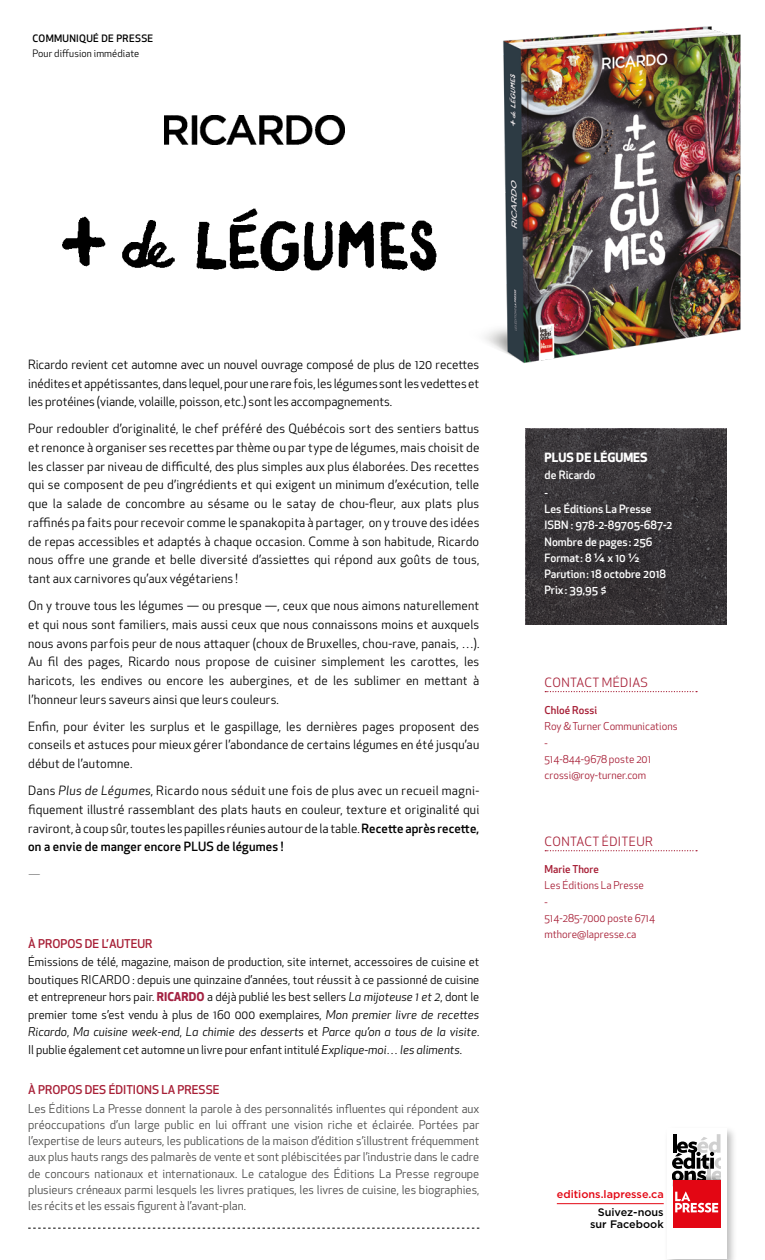
<style>
.page{position:relative;width:765px;height:1260px;background:#fff}
.page>*{position:absolute;margin:0;border:0;box-sizing:border-box;transform-origin:0 0}
.t1{font:12.5px/18.8px "Apex New";letter-spacing:.015em;color:#000;text-align:justify}
.t2{font:12.5px "Apex New";letter-spacing:.03em;color:#a71f36}
.t3{font:700 12.5px "Apex New";color:#fff}
.t4{font:300 12.5px "Apex New";color:#000}
.t5{font:11.88px/16.2px "Apex New";color:#4a4a49;text-align:justify}
.t6{font:11.88px/17.5px "Apex New";color:#000;text-align:justify}
.t7{font:500 11.88px "Apex New";color:#a71f36}
.t8{font:500 11.25px/16.2px "Apex New";color:#fff}
.t9{font:500 10.88px/12.2px "Gotham";color:#000;text-align:right}
.t10{font:500 10.88px "Gotham";color:#e30613}
.t11{font:10.62px/16.2px "Apex New";color:#a71f36}
.t12{font:500 10.62px "Apex New";color:#a71f36}
.t13{font:10px "Apex New";letter-spacing:.01em;color:#000}
.t14{font:500 10px "Apex New";letter-spacing:.03em;color:#000}
.s1{font-style:italic}
.s2{font-weight:500}
.s3{font-weight:700;color:#a32242}
</style>
<div class="page">
<div style="left:664px;top:1125px;width:73px;height:135px;background:#000;opacity:.26"></div>
<div style="left:667px;top:1128px;width:59px;height:131px;background:#fff"></div>
<div style="left:673px;top:1181px;width:47px;height:47px;background:#e30613"></div>
<svg style="left:675px;top:1192px;width:43px;height:21px"></svg>
<svg style="left:673px;top:1134px;width:47px;height:47px"></svg>
<svg style="left:526px;top:478px;width:200px;height:146px;fill:#373336"></svg>
<svg style="left:545px;top:691px;width:152px;height:1px"></svg>
<hr style="left:557px;top:1203px;width:107px;height:1px;background:#e30613">
<svg style="left:28px;top:1228px;width:451px;height:1px"></svg>
<svg style="left:545px;top:850px;width:152px;height:1px"></svg>
<img style="left:164px;top:116px;width:181px;height:29px">
<img style="left:485px;top:26px;width:256px;height:452px">
<img style="left:62px;top:208px;width:375px;height:63px">
<p class="t14" style="left:32px;top:32px;width:122px">COMMUNIQUÉ DE PRESSE</p>
<p class="t13" style="left:32px;top:47px;width:109px">Pour diffusion immédiate</p>
<p class="t1" style="left:28px;top:355px;width:453px">Ricardo revient cet automne avec un nouvel ouvrage composé de plus de 120 recettes inédites et appétissantes, dans lequel, pour une rare fois, les légumes sont les vedettes et les protéines (viande, volaille, poisson, etc.) sont les accompagnements.</p>
<p class="t1" style="left:28px;top:419px;width:453px">Pour redoubler d’originalité, le chef préféré des Québécois sort des sentiers battus et renonce à organiser ses recettes par thème ou par type de légumes, mais choisit de les classer par niveau de difficulté, des plus simples aux plus élaborées. Des recettes qui se composent de peu d’ingrédients et qui exigent un minimum d’exécution, telle que la salade de concombre au sésame ou le satay de chou-fleur, aux plats plus raffinés pa faits pour recevoir comme le spanakopita à partager, on y trouve des idées de repas accessibles et adaptés à chaque occasion. Comme à son habitude, Ricardo nous offre une grande et belle diversité d’assiettes qui répond aux goûts de tous, tant aux carnivores qu’aux végétariens !</p>
<p class="t1" style="left:28px;top:596px;width:453px">On y trouve tous les légumes — ou presque —, ceux que nous aimons naturellement et qui nous sont familiers, mais aussi ceux que nous connaissons moins et auxquels nous avons parfois peur de nous attaquer (choux de Bruxelles, chou-rave, panais, …).<br>Au fil des pages, Ricardo nous propose de cuisiner simplement les carottes, les haricots, les endives ou encore les aubergines, et de les sublimer en mettant à l’honneur leurs saveurs ainsi que leurs couleurs.</p>
<p class="t1" style="left:28px;top:717px;width:453px">Enfin, pour éviter les surplus et le gaspillage, les dernières pages proposent des conseils et astuces pour mieux gérer l’abondance de certains légumes en été jusqu’au début de l’automne.</p>
<p class="t1" style="left:28px;top:781px;width:453px">Dans <span class="s1">Plus de Légumes</span>, Ricardo nous séduit une fois de plus avec un recueil magni&shy;fiquement illustré rassemblant des plats hauts en couleur, texture et originalité qui raviront, à coup sûr, toutes les papilles réunies autour de la table. <span class="s2">Recette après recette, on a envie de manger encore PLUS de légumes !</span></p>
<p class="t4" style="left:28px;top:867px;width:14px">—</p>
<p class="t7" style="left:28px;top:935px;width:126px">À PROPOS DE L’ AUTEUR</p>
<p class="t6" style="left:28px;top:953px;width:453px">Émissions de télé, magazine, maison de production, site internet, accessoires de cuisine et boutiques RICARDO : depuis une quinzaine d’années, tout réussit à ce passionné de cuisine et entrepreneur hors pair. <span class="s3">RICARDO</span> a déjà publié les best sellers <span class="s1">La mijoteuse 1 et 2</span>, dont le premier tome s’est vendu à plus de 160 000 exemplaires, <span class="s1">Mon premier livre de recettes Ricardo</span>, <span class="s1">Ma cuisine week-end</span>, <span class="s1">La chimie des desserts</span> et <span class="s1">Parce qu’on a tous de la visite</span>.<br>Il publie également cet automne un livre pour enfant intitulé <span class="s1">Explique-moi… les aliments</span>.</p>
<p class="t7" style="left:28px;top:1082px;width:193px">À PROPOS DES ÉDITIONS LA PRESSE</p>
<p class="t5" style="left:28px;top:1100px;width:453px">Les Éditions La Presse donnent la parole à des personnalités influentes qui répondent aux préoccupations d’un large public en lui offrant une vision riche et éclairée. Portées par l’expertise de leurs auteurs, les publications de la maison d’édition s’illustrent fréquemment aux plus hauts rangs des palmarès de vente et sont plébiscitées par l’industrie dans le cadre de concours nationaux et internationaux. Le catalogue des Éditions La Presse regroupe plusieurs créneaux parmi lesquels les livres pratiques, les livres de cuisine, les biographies, les récits et les essais figurent à l’avant-plan.</p>
<p class="t3" style="left:545px;top:448px;width:105px">PLUS DE LÉGUMES</p>
<p class="t8" style="left:545px;top:466px;width:52px;line-height:17.5px">de Ricardo -</p>
<p class="t8" style="left:545px;top:501px;width:129px">Les Éditions La Presse<br>ISBN : 978-2-89705-687-2<br>Nombre de pages : 256<br>Format : 8 ¼ x 10 ½<br>Parution : 18 octobre 2018<br>Prix : 39,95 $</p>
<p class="t2" style="left:545px;top:674px;width:105px">CONTACT MÉDIAS</p>
<p class="t12" style="left:545px;top:703px;width:54px">Chloé Rossi</p>
<p class="t11" style="left:545px;top:718px;width:135px">Roy &amp; Turner Communications -<br>514-844-9678 poste 201 crossi@roy-turner.com</p>
<p class="t2" style="left:545px;top:833px;width:110px">CONTACT ÉDITEUR</p>
<p class="t12" style="left:545px;top:862px;width:56px">Marie Thore</p>
<p class="t11" style="left:545px;top:877px;width:112px">Les Éditions La Presse<br>-<br>514-285-7000 poste 6714 mthore@lapresse.ca</p>
<p class="t10" style="left:557px;top:1188px;width:108px">editions.lapresse.ca</p>
<p class="t9" style="left:590px;top:1206px;width:75px">Suivez-nous sur Facebook</p>
</div>
